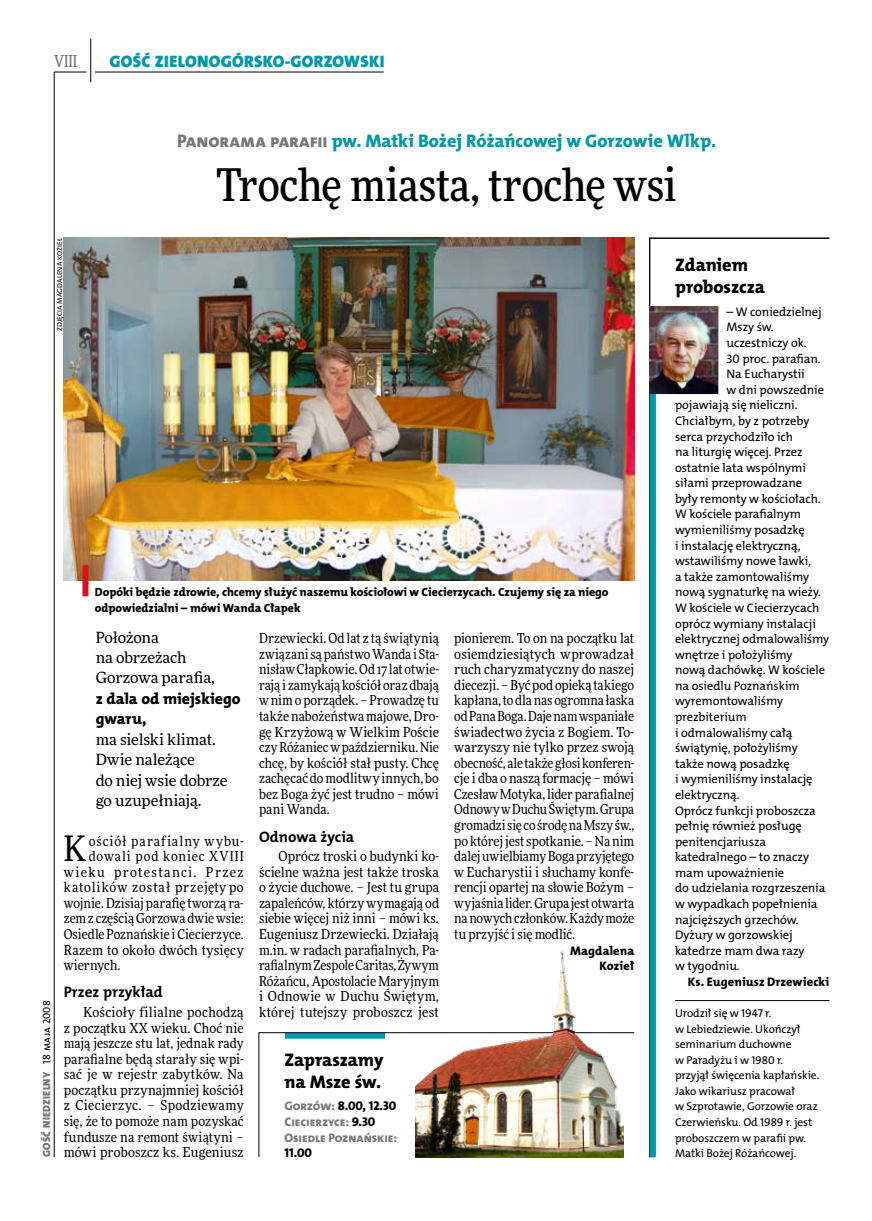
<style>
.page{position:relative;width:872px;height:1221px;background:#fff}
.page>*{position:absolute;margin:0;border:0;box-sizing:border-box;transform-origin:0 0}
.t1{font:500 45px "Freeday Narrow";letter-spacing:-.01em;color:#000}
.t2{font:35.25px "Freeday Narrow News";color:#000}
.t3{font:18.3px "The Mix HP8 Ex Bld";letter-spacing:-.005em;color:#0097aa}
.t4{font:18.3px/21.6px "The Mix HP8 Ex Bld";letter-spacing:.005em;color:#000}
.t5{font:16.65px "The Mix HP9 Blk";letter-spacing:.02em;color:#0097aa}
.t6{font:500 16.5px "Freeday Narrow";color:#787779;scale:.9 1}
.t7{font:15.75px/20.4px "The Mix HP8 Ex Bld";letter-spacing:.005em;color:#000}
.t8{font:15.45px/20.4px "Freeday News";letter-spacing:-.01em;color:#000}
.t9{font:15.3px "The Mix HP7 Bld";color:#000}
.t10{font:13.8px/15.6px "Freeday Narrow News";letter-spacing:.01em;color:#000;text-align:justify}
.t11{font:13.8px "Freeday Narrow News";letter-spacing:.07em;color:#000}
.t12{font:13.8px "Freeday Narrow News";letter-spacing:.06em;color:#000}
.t13{font:13.8px "Freeday Narrow News";letter-spacing:.09em;color:#000}
.t14{font:12.75px "The Mix HP8 Ex Bld";letter-spacing:-.005em;color:#000}
.t15{font:12.45px "The Mix HP5 Plain";letter-spacing:-.005em;color:#000}
.t16{font:12.45px/15.6px "The Mix HP8 Ex Bld";letter-spacing:.015em;color:#000;text-align:right}
.t17{font:12.45px/15.6px "The Mix HP8 Ex Bld";letter-spacing:-.005em;color:#787779}
.t18{font:12px/15.6px "The Mix HP8 Ex Bld";letter-spacing:-.005em;color:#000}
.t19{font:11.4px/15.6px "The Mix HP5 Plain";letter-spacing:-.005em;color:#000}
.t20{font:10.5px "The Mix HP9 Blk";letter-spacing:.025em;color:#787779}
.t21{font:7.2px "The Mix HP5 Plain";letter-spacing:.015em;color:#000}
.s1{color:#787779}
.s2{font-family:"The Mix HP5 Plain";color:#000}
.s3{font-size:12.45px;color:#787779}
.s4{font-size:12.75px;color:#000}
</style>
<div class="page">
<hr style="left:54px;top:72px;width:1px;height:1085px;background:#000">
<hr style="left:90px;top:39px;width:1px;height:43px;background:#000">
<hr style="left:54px;top:72px;width:33px;height:1px;background:#000">
<hr style="left:95px;top:72px;width:289px;height:1px;background:#000">
<svg style="left:649px;top:238px;width:181px;height:919px"></svg>
<div style="left:649px;top:307px;width:6px;height:849px;background:#0097aa"></div>
<svg style="left:258px;top:1032px;width:376px;height:125px"></svg>
<img style="left:415px;top:950px;width:208px;height:206px">
<img style="left:64px;top:238px;width:570px;height:342px">
<div style="left:82px;top:565px;width:6px;height:31px;background:#d4151f"></div>
<img style="left:650px;top:307px;width:68px;height:86px">
<p class="t6" style="left:54px;top:50px;width:27px">VIII</p>
<p class="t5" style="left:109px;top:50px;width:276px">GOŚĆ ZIELONOGÓRSKO-GORZOWSKI</p>
<h3 class="t3" style="left:177px;top:129px;width:540px"><span class="s1">Panorama parafii</span> pw. Matki Bożej Różańcowej w Gorzowie Wlkp.</h3>
<h1 class="t1" style="left:216px;top:157px;width:462px">Trochę miasta, trochę wsi</h1>
<p class="t21" style="left:55px;top:331px;width:95px;rotate:-90deg">zdjęcia Magdalena Kozieł</p>
<p class="t18" style="left:95px;top:584px;width:515px">Dopóki będzie zdrowie, chcemy służyć naszemu kościołowi w Ciecierzycach. Czujemy się za niego odpowiedzialni – mówi Wanda Cłapek</p>
<p class="t20" style="left:40px;top:1156px;width:158px;rotate:-90deg">GOŚĆ NIEDZIELNY <span class="s2">18 maja 2008</span></p>
<p class="t8" style="left:96px;top:626px;width:121px">Położona<br>na obrzeżach<br>Gorzowa parafia,</p>
<p class="t7" style="left:96px;top:688px;width:146px">z dala od miejskiego gwaru,</p>
<p class="t8" style="left:96px;top:728px;width:133px">ma sielski klimat.<br>Dwie należące<br>do niej wsie dobrze go uzupełniają.</p>
<h2 class="t2" style="left:64px;top:826px;width:24px">K</h2>
<p class="t11" style="left:89px;top:832px;width:156px">ościół parafialny wybu-</p>
<p class="t11" style="left:89px;top:847px;width:156px">dowali pod koniec XVIII</p>
<p class="t13" style="left:64px;top:863px;width:181px">wieku protestanci. Przez</p>
<p class="t12" style="left:64px;top:878px;width:181px">katolików został przejęty po</p>
<p class="t10" style="left:64px;top:895px;width:181px">wojnie. Dzisiaj parafię tworzą ra-</p>
<p class="t10" style="left:64px;top:910px;width:181px">zem z częścią Gorzowa dwie wsie:</p>
<p class="t10" style="left:64px;top:926px;width:181px">Osiedle Poznańskie iCiecierzyce.</p>
<p class="t10" style="left:64px;top:941px;width:181px">Razem to około dwóch tysięcy</p>
<p class="t10" style="left:64px;top:957px;width:58px">wiernych.</p>
<p class="t9" style="left:64px;top:982px;width:100px">Przez przykład</p>
<p class="t10" style="left:64px;top:1004px;width:181px;text-indent:20px">Kościoły filialne pochodzą z początku XX wieku. Choć nie mają jeszcze stu lat, jednak rady parafialne będą starały się wpi&shy;sać je w rejestr zabytków. Na początku przynajmniej kościół z Ciecierzyc. – Spodziewamy się, że to pomoże nam pozyskać fundusze na remont świątyni – mówi proboszcz ks. Eugeniusz</p>
<p class="t10" style="left:259px;top:630px;width:181px">Drzewiecki. Od lat z tą świątynią związani są państwo Wanda i Sta&shy;nisław Cłapkowie. Od 17 lat otwie&shy;rają i zamykają kościół oraz dbają w nim o porządek. – Prowadzę tu także nabożeństwa majowe, Dro&shy;gę Krzyżową w Wielkim Poście czy Różaniec wpaździerniku. Nie chcę, by kościół stał pusty. Chcę zachęcać do modlitwy innych, bo bez Boga żyć jest trudno – mówi pani Wanda.</p>
<p class="t9" style="left:259px;top:826px;width:97px">Odnowa życia</p>
<p class="t10" style="left:259px;top:848px;width:181px;text-indent:20px">Oprócz troski o budynki ko&shy;ścielne ważna jest także troska o życie duchowe. – Jest tu grupa zapaleńców, którzy wymagają od siebie więcej niż inni – mówi ks.<br>Eugeniusz Drzewiecki. Działają m.in. w radach parafialnych, Pa&shy;rafialnym Zespole Caritas, Żywym Różańcu, Apostolacie Maryjnym i Odnowie w Duchu Świętym, której tutejszy proboszcz jest</p>
<h3 class="t4" style="left:284px;top:1048px;width:100px">Zapraszamy na Msze św.</h3>
<p class="t14" style="left:284px;top:1097px;width:113px"><span class="s3">Gorzów:</span> 8.00, 12.30</p>
<p class="t17" style="left:284px;top:1113px;width:114px">Ciecierzyce: <span class="s4">9.30<br></span>Osiedle Poznańskie:</p>
<p class="t14" style="left:284px;top:1144px;width:29px">11.00</p>
<p class="t10" style="left:454px;top:630px;width:181px">pionierem. To on na początku lat osiemdziesiątych wprowadzał ruch charyzmatyczny do naszej diecezji. – Być pod opieką takiego kapłana, to dla nas ogromna łaska od Pana Boga. Daje nam wspaniałe świadectwo życia z Bogiem. To&shy;warzyszy nie tylko przez swoją obecność, ale także głosi konferen&shy;cje i dba o naszą formację – mówi Czesław Motyka, lider parafialnej Odnowy wDuchu Świętym. Grupa gromadzi się co środę na Mszy św., po której jest spotkanie. – Na nim dalej uwielbiamy Boga przyjętego w Eucharystii i słuchamy konfe&shy;rencji opartej na słowie Bożym – wyjaśnia lider. Grupa jest otwarta na nowych członków. Każdy może tu przyjść i się modlić.</p>
<p class="t16" style="left:570px;top:942px;width:66px">Magdalena<br>Kozieł</p>
<h3 class="t4" style="left:675px;top:254px;width:92px">Zdaniem proboszcza</h3>
<p class="t15" style="left:726px;top:304px;width:97px">– W coniedzielnej</p>
<p class="t15" style="left:726px;top:319px;width:49px">Mszy św.</p>
<p class="t15" style="left:726px;top:335px;width:82px">uczestniczy ok.</p>
<p class="t15" style="left:726px;top:350px;width:96px">30 proc. parafian.</p>
<p class="t15" style="left:726px;top:366px;width:80px">N a Eucharystii</p>
<p class="t15" style="left:726px;top:381px;width:99px">w dni powszednie</p>
<p class="t15" style="left:675px;top:397px;width:124px">pojawiają się nieliczni.</p>
<p class="t15" style="left:675px;top:413px;width:136px">Chciałbym, by z potrzeby</p>
<p class="t15" style="left:675px;top:428px;width:119px">serca przychodziło ich</p>
<p class="t15" style="left:675px;top:444px;width:129px">na liturgię więcej. Przez</p>
<p class="t15" style="left:675px;top:459px;width:132px">ostatnie lata wspólnymi</p>
<p class="t15" style="left:675px;top:475px;width:129px">siłami przeprowadzane</p>
<p class="t15" style="left:675px;top:490px;width:147px">były remonty w kościołach.</p>
<p class="t15" style="left:675px;top:506px;width:127px">W kościele parafialnym</p>
<p class="t15" style="left:675px;top:522px;width:131px">wymieniliśmy posadzkę</p>
<p class="t15" style="left:675px;top:537px;width:127px">i instalację elektryczną,</p>
<p class="t15" style="left:675px;top:553px;width:137px">wstawiliśmy nowe ławki,</p>
<p class="t15" style="left:675px;top:568px;width:135px">a także zamontowaliśmy</p>
<p class="t15" style="left:675px;top:584px;width:147px">nową sygnaturkę na wieży.</p>
<p class="t15" style="left:675px;top:599px;width:146px">W kościele w Ciecierzycach</p>
<p class="t15" style="left:675px;top:615px;width:142px">oprócz wymiany instalacji</p>
<p class="t15" style="left:675px;top:631px;width:155px">elektrycznej odmalowaliśmy</p>
<p class="t15" style="left:675px;top:646px;width:119px">wnętrze i położyliśmy</p>
<p class="t15" style="left:675px;top:662px;width:151px">nową dachówkę. W kościele</p>
<p class="t15" style="left:675px;top:677px;width:126px">na osiedlu Poznańskim</p>
<p class="t15" style="left:675px;top:693px;width:109px">wyremontowaliśmy</p>
<p class="t15" style="left:675px;top:708px;width:73px">prezbiterium</p>
<p class="t15" style="left:675px;top:724px;width:119px">i odmalowaliśmy całą</p>
<p class="t15" style="left:675px;top:740px;width:124px">świątynię, położyliśmy</p>
<p class="t15" style="left:675px;top:755px;width:116px">także nową posadzkę</p>
<p class="t15" style="left:675px;top:771px;width:139px">i wymieniliśmy instalację</p>
<p class="t15" style="left:675px;top:786px;width:66px">elektryczną.</p>
<p class="t15" style="left:675px;top:802px;width:142px">Oprócz funkcji proboszcza</p>
<p class="t15" style="left:675px;top:817px;width:128px">pełnię również posługę</p>
<p class="t15" style="left:675px;top:833px;width:93px">penitencjariusza</p>
<p class="t15" style="left:675px;top:849px;width:135px">katedralnego – to znaczy</p>
<p class="t15" style="left:675px;top:864px;width:111px">mam upoważnienie</p>
<p class="t15" style="left:675px;top:880px;width:152px">do udzielania rozgrzeszenia</p>
<p class="t15" style="left:675px;top:895px;width:144px">w wypadkach popełnienia</p>
<p class="t15" style="left:675px;top:911px;width:125px">najcięższych grzechów.</p>
<p class="t15" style="left:675px;top:927px;width:119px">Dyżury w gorzowskiej</p>
<p class="t15" style="left:675px;top:942px;width:131px">katedrze mam dwa razy</p>
<p class="t15" style="left:675px;top:958px;width:66px">w tygodniu.</p>
<p class="t16" style="left:688px;top:974px;width:143px">Ks. Eugeniusz Drzewiecki</p>
<p class="t19" style="left:675px;top:1005px;width:146px">Urodził się w 1947 r.<br>w Lebiedziewie. Ukończył seminarium duchowne<br>w Paradyżu i w 1980 r. przyjął święcenia kapłańskie.<br>Jako wikariusz pracował<br>w Szprotawie, Gorzowie oraz<br>Czerwieńsku. Od 1989 r. jest proboszczem w parafii pw.<br>Matki Bożej Różańcowej.</p>
</div>
